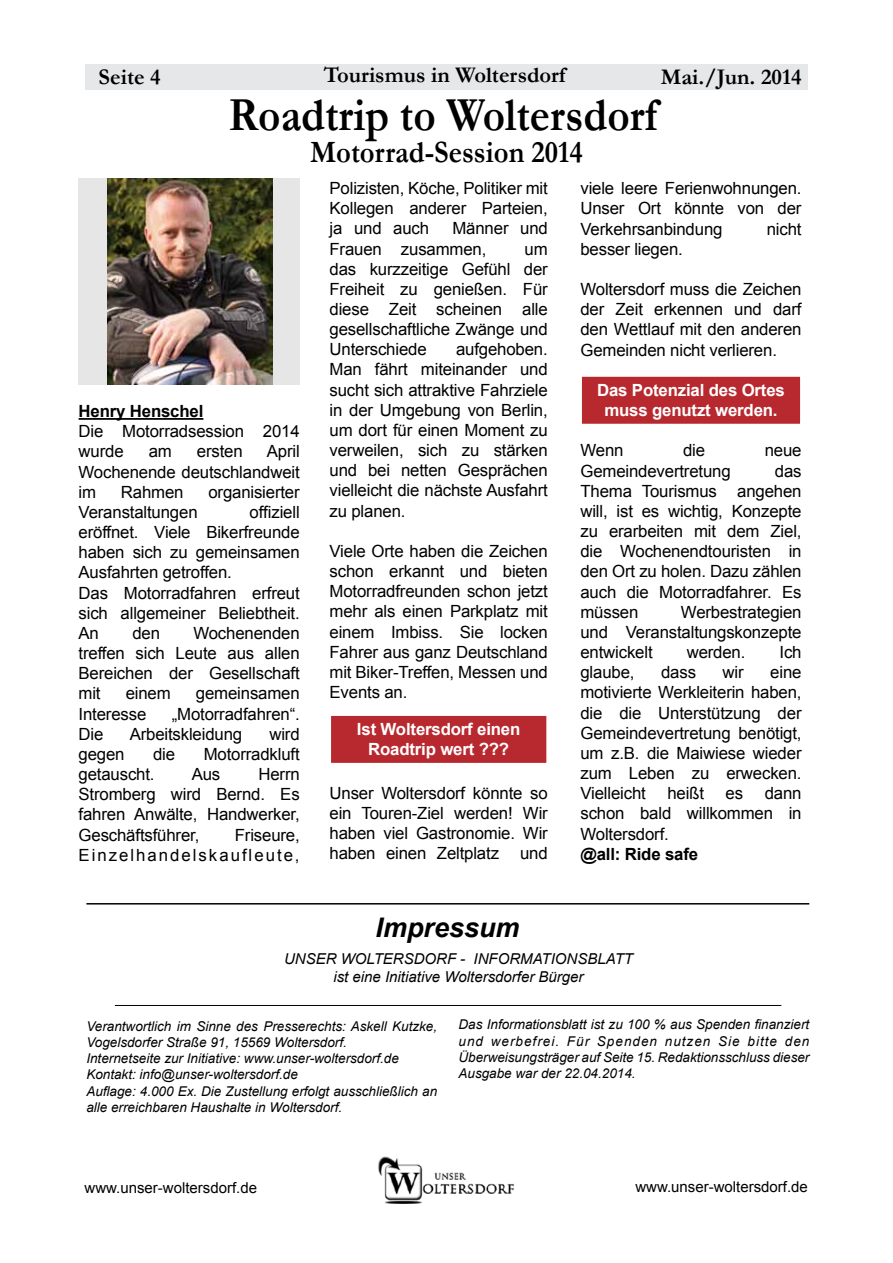
<style>
.page{position:relative;width:893px;height:1263px;background:#fff}
.page>*{position:absolute;margin:0;border:0;box-sizing:border-box;transform-origin:0 0}
.t1{font:700 47.85px "Garamond";color:#000;scale:.9 1}
.t2{font:700 31.35px "Garamond";color:#000;scale:.91 1}
.t3{font:italic 700 27px "Arial";color:#000}
.t4{font:700 22.5px "Garamond";color:#000}
.t5{font:16.8px/20.1px "Arial";letter-spacing:-.01em;color:#000;text-align:justify}
.t6{font:700 16.8px/20.1px "Arial";letter-spacing:-.01em;color:#fff;text-align:center}
.t7{font:16.8px/20.1px "Arial";letter-spacing:.12em;color:#000;text-align:right}
.t8{font:700 16.8px "Arial";letter-spacing:-.01em;color:#000}
.t9{font:italic 15px/18px "Arial";color:#000;text-align:center}
.t10{font:15px "Arial";color:#000}
.t11{font:italic 13.5px/16.2px "Arial";color:#000}
</style>
<div class="page">
<div style="left:580px;top:375px;width:222px;height:50px;background:#b8292f;border:2px solid #fff"></div>
<div style="left:330px;top:714px;width:218px;height:50px;background:#b8292f;border:2px solid #fff"></div>
<img style="left:378px;top:1157px;width:137px;height:46px">
<div style="left:85px;top:64px;width:723px;height:26px;background:#e6e7e8"></div>
<hr style="left:79px;top:418px;width:124px;height:2px;background:#000">
<hr style="left:115px;top:1005px;width:666px;height:1px;background:#000">
<hr style="left:86px;top:903px;width:723px;height:1px;background:#000">
<div style="left:79px;top:178px;width:221px;height:207px;background:#e6e6e6"></div>
<img style="left:107px;top:178px;width:165px;height:207px">
<h3 class="t4" style="left:99px;top:63px;width:64px">Seite 4</h3>
<h3 class="t4" style="left:324px;top:61px;width:243px">Tourismus in Woltersdorf</h3>
<h3 class="t4" style="left:661px;top:63px;width:142px">Mai./Jun. 2014</h3>
<h1 class="t1" style="left:229px;top:87px;width:478px">Roadtrip to Woltersdorf</h1>
<h2 class="t2" style="left:310px;top:133px;width:301px">Motorrad-Session 2014</h2>
<p class="t8" style="left:79px;top:400px;width:126px">Henry Henschel</p>
<p class="t5" style="left:79px;top:421px;width:223px">Die Motorradsession 2014 wurde</p>
<p class="t5" style="left:79px;top:442px;width:223px;text-indent:188px">April Wochenende deutschlandweit im</p>
<p class="t5" style="left:149px;top:442px;width:25px">am</p>
<p class="t5" style="left:197px;top:442px;width:47px">ersten</p>
<p class="t5" style="left:121px;top:482px;width:64px">Rahmen</p>
<p class="t5" style="left:208px;top:482px;width:93px">organisierter</p>
<p class="t5" style="left:79px;top:502px;width:121px">Veranstaltungen</p>
<p class="t5" style="left:79px;top:502px;width:223px;text-align:left;text-indent:171px">offiziell eröffnet. Viele Bikerfreunde haben sich zu gemeinsamen<br>Ausfahrten getroffen.<br>Das Motorradfahren erfreut sich allgemeiner Beliebtheit.<br>An</p>
<p class="t5" style="left:79px;top:623px;width:223px;text-indent:115px">Wochenenden treffen sich Leute aus allen Bereichen der Gesellschaft mit</p>
<p class="t5" style="left:132px;top:623px;width:29px">den</p>
<p class="t5" style="left:126px;top:684px;width:47px">einem</p>
<p class="t5" style="left:196px;top:684px;width:105px">gemeinsamen</p>
<p class="t5" style="left:79px;top:704px;width:69px">Interesse</p>
<p class="t5" style="left:172px;top:704px;width:130px">„Motorradfahren“.</p>
<p class="t5" style="left:79px;top:724px;width:26px">Die</p>
<p class="t5" style="left:130px;top:724px;width:114px">Arbeitskleidung</p>
<p class="t5" style="left:269px;top:724px;width:32px">wird</p>
<p class="t5" style="left:79px;top:744px;width:48px">gegen</p>
<p class="t5" style="left:153px;top:744px;width:24px">die</p>
<p class="t5" style="left:204px;top:744px;width:98px">Motorradkluft</p>
<p class="t5" style="left:79px;top:764px;width:78px">getauscht.</p>
<p class="t5" style="left:192px;top:764px;width:30px">Aus</p>
<p class="t5" style="left:79px;top:764px;width:223px;text-indent:180px">Herrn Stromberg wird Bernd. Es fahren Anwälte, Handwerker, Geschäftsführer,</p>
<p class="t7" style="left:79px;top:825px;width:223px">Friseure,<br>Einzelhandelskaufleute,</p>
<p class="t5" style="left:330px;top:178px;width:220px">Polizisten, Köche, Politiker mit Kollegen anderer Parteien, ja und auch</p>
<p class="t5" style="left:330px;top:219px;width:220px;text-indent:123px">Männer und<br>Frauen zusammen,</p>
<p class="t5" style="left:330px;top:239px;width:220px;text-indent:195px">um das kurzzeitige Gefühl der Freiheit zu genießen. Für diese Zeit scheinen alle gesellschaftliche Zwänge und Unterschiede</p>
<p class="t5" style="left:330px;top:340px;width:220px;text-indent:127px">aufgehoben.<br>Man fährt miteinander und sucht sich attraktive Fahrziele in der Umgebung von Berlin, um dort für einen Moment zu verweilen, sich zu stärken und bei netten Gesprächen vielleicht die nächste Ausfahrt zu planen.</p>
<p class="t5" style="left:330px;top:541px;width:220px">Viele Orte haben die Zeichen schon erkannt und bieten Motorradfreunden schon jetzt mehr als einen Parkplatz mit einem Imbiss. Sie locken Fahrer aus ganz Deutschland mit Biker-Treffen, Messen und Events an.</p>
<p class="t6" style="left:357px;top:720px;width:165px">Ist Woltersdorf einen<br>Roadtrip wert ???</p>
<p class="t5" style="left:330px;top:783px;width:220px">Unser Woltersdorf könnte so ein Touren-Ziel werden! Wir haben viel Gastronomie. Wir haben einen Zeltplatz</p>
<p class="t5" style="left:520px;top:844px;width:29px">und</p>
<h3 class="t3" style="left:375px;top:909px;width:146px">Impressum</h3>
<p class="t5" style="left:580px;top:179px;width:223px">viele leere Ferienwohnungen.<br>Unser Ort könnte von der Verkehrsanbindung</p>
<p class="t5" style="left:767px;top:219px;width:36px">nicht</p>
<p class="t5" style="left:580px;top:239px;width:104px">besser liegen.</p>
<p class="t5" style="left:580px;top:279px;width:223px">Woltersdorf muss die Zeichen der Zeit erkennen und darf den Wettlauf mit den anderen Gemeinden nicht verlieren.</p>
<p class="t6" style="left:597px;top:380px;width:189px">Das Potenzial des Ortes muss genutzt werden.</p>
<p class="t5" style="left:580px;top:441px;width:45px">Wenn</p>
<p class="t5" style="left:683px;top:441px;width:24px">die</p>
<p class="t5" style="left:765px;top:441px;width:38px">neue</p>
<p class="t5" style="left:580px;top:461px;width:152px">Gemeindevertretung</p>
<p class="t5" style="left:580px;top:461px;width:223px;text-indent:194px">das Thema Tourismus angehen will, ist es wichtig, Konzepte zu erarbeiten mit dem Ziel, die Wochenendtouristen in den Ort zu holen. Dazu zählen auch die Motorradfahrer. Es müssen</p>
<p class="t5" style="left:580px;top:602px;width:223px;text-indent:101px">Werbestrategien und Veranstaltungskonzepte entwickelt</p>
<p class="t5" style="left:687px;top:642px;width:60px">werden.</p>
<p class="t5" style="left:779px;top:642px;width:24px">Ich</p>
<p class="t5" style="left:580px;top:662px;width:223px;text-indent:190px">eine motivierte Werkleiterin haben, die die Unterstützung der Gemeindevertretung benötigt, um z.B. die Maiwiese wieder zum Leben zu erwecken.<br>Vielleicht</p>
<p class="t5" style="left:580px;top:662px;width:56px">glaube,</p>
<p class="t5" style="left:661px;top:662px;width:36px">dass</p>
<p class="t5" style="left:723px;top:662px;width:23px">wir</p>
<p class="t5" style="left:667px;top:783px;width:38px">heißt</p>
<p class="t5" style="left:726px;top:783px;width:19px">es</p>
<p class="t5" style="left:580px;top:783px;width:223px;text-indent:184px">dann schon bald willkommen in Woltersdorf.</p>
<p class="t8" style="left:580px;top:842px;width:119px">@all: Ride safe</p>
<p class="t9" style="left:284px;top:950px;width:350px">UNSER WOLTERSDORF - INFORMATIONSBLATT ist eine Initiative Woltersdorfer Bürger</p>
<p class="t11" style="left:458px;top:1017px;width:352px;text-align:justify">Das Informationsblatt ist zu 100 % aus Spenden finanziert und werbefrei. Für Spenden nutzen Sie bitte den Überweisungsträger auf Seite 15. Redaktionsschluss dieser Ausgabe war der 22.04.2014.</p>
<p class="t11" style="left:86px;top:1018px;width:352px">Verantwortlich im Sinne des Presserechts: Askell Kutzke, Vogelsdorfer Straße 91, 15569 Woltersdorf.<br>Internetseite zur Initiative: www.unser-woltersdorf.de Kontakt: info@unser-woltersdorf.de<br>Auflage: 4.000 Ex. Die Zustellung erfolgt ausschließlich an alle erreichbaren Haushalte in Woltersdorf.</p>
<p class="t10" style="left:85px;top:1177px;width:174px">www.unser-woltersdorf.de</p>
<p class="t10" style="left:635px;top:1177px;width:174px">www.unser-woltersdorf.de</p>
</div>
